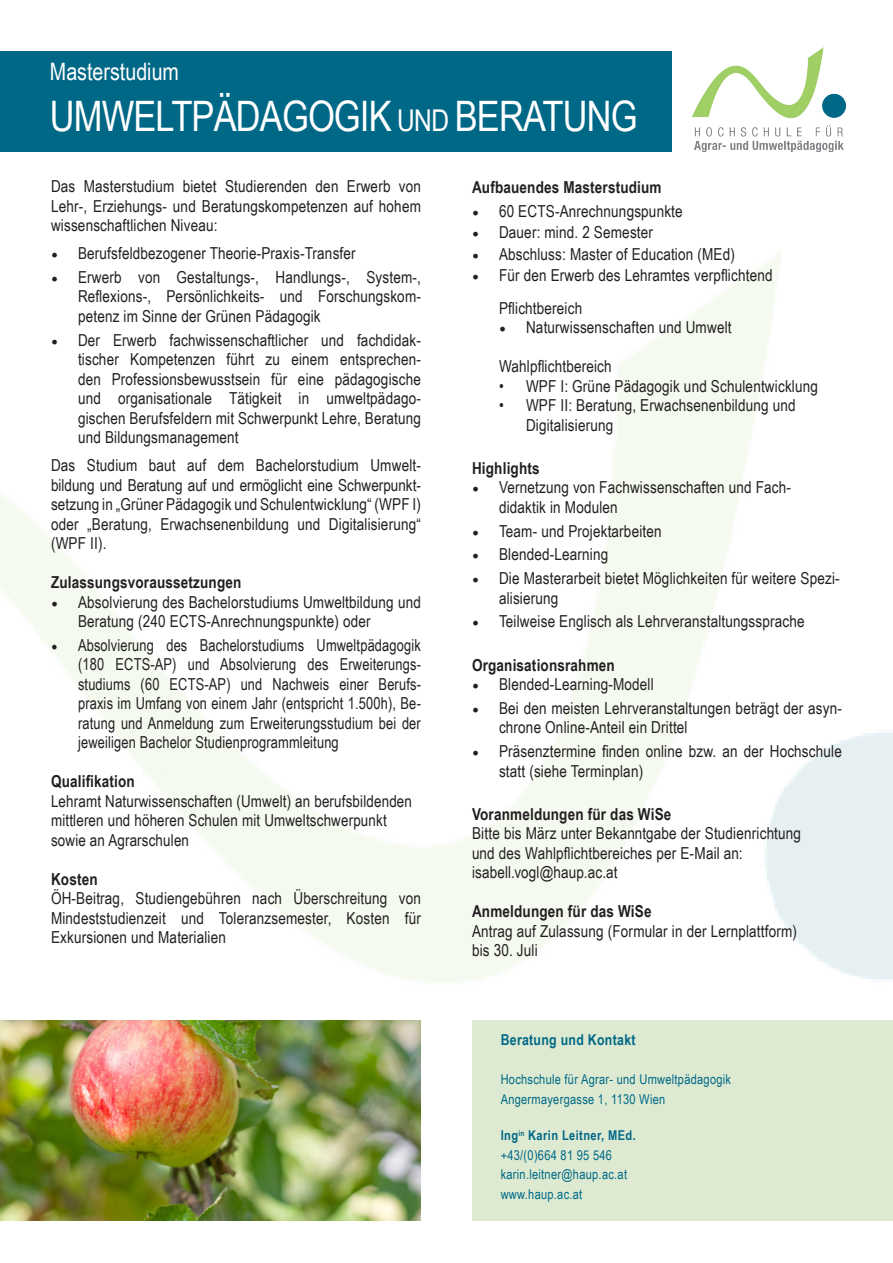
<style>
.page{position:relative;width:893px;height:1263px;background:#fff}
.page>*{position:absolute;margin:0;border:0;box-sizing:border-box;transform-origin:0 0}
.t1{font:42px "Arial Narrow";letter-spacing:-.02em;color:#fff}
.t2{font:24px "Arial Narrow";color:#fff}
.t3{font:16.5px/19.5px "Arial Narrow";letter-spacing:.01em;color:#231f20}
.t4{font:16.5px/19.5px "Arial Narrow";letter-spacing:.01em;color:#231f20;text-align:justify;scale:.95 1}
.t5{font:700 16.5px "Arial Narrow";letter-spacing:.01em;color:#231f20}
.t6{font:700 15px "Arial Narrow";letter-spacing:.02em;color:#006887}
.t7{font:13.5px "Arial Narrow";letter-spacing:.02em;color:#006887}
.t8{font:700 13.5px "Arial Narrow";letter-spacing:.03em;color:#006887}
.s1{font-size:30px}
.s2{font-family:"Minion Pro";font-size:18px}
</style>
<div class="page">
<div style="left:472px;top:1020px;width:421px;height:200px;background:#ddead1"></div>
<div style="left:0;top:51px;width:672px;height:101px;background:#006887"></div>
<img style="left:692px;top:48px;width:154px;height:104px">
<img style="left:0;top:1020px;width:421px;height:200px">
<h2 class="t2" style="left:50px;top:54px;width:131px">Masterstudium</h2>
<h1 class="t1" style="left:50px;top:85px;width:589px">UMWELTPÄDAGOGIK <span class="s1">UND</span> BERATUNG</h1>
<p class="t3" style="left:51px;top:176px;width:371px;text-align:justify">Das Masterstudium bietet Studierenden den Erwerb von Lehr-, Erziehungs- und Beratungskompetenzen auf hohem wissenschaftlichen Niveau:</p>
<p class="t3" style="left:51px;top:243px;width:306px"><span class="s2">•</span> Berufsfeldbezogener Theorie-Praxis-Transfer</p>
<p class="t3" style="left:78px;top:267px;width:344px;text-align:justify;text-indent:-27px"><span class="s2">•</span> Erwerb von Gestaltungs-, Handlungs-, System-, Reflexions-, Persönlichkeits- und Forschungskom&shy;petenz im Sinne der Grünen Pädagogik</p>
<p class="t3" style="left:78px;top:329px;width:344px;text-align:justify;text-indent:-27px"><span class="s2">•</span> Der Erwerb fachwissenschaftlicher und fachdidak&shy;tischer Kompetenzen führt zu einem entsprechen&shy;den Professionsbewusstsein für eine pädagogische und organisationale Tätigkeit in umweltpädago&shy;gischen Berufsfeldern mit Schwerpunkt Lehre, Beratung und Bildungsmanagement</p>
<p class="t3" style="left:51px;top:455px;width:371px;text-align:justify">Das Studium baut auf dem Bachelorstudium Umwelt&shy;bildung und Beratung auf und ermöglicht eine Schwerpunkt&shy;setzung in „Grüner Pädagogik und Schulentwicklung“ (WPF I) oder „Beratung, Erwachsenenbildung und Digitalisierung“ (WPF II).</p>
<p class="t5" style="left:51px;top:570px;width:192px">Zulassungsvoraussetzungen</p>
<p class="t3" style="left:78px;top:591px;width:344px;text-indent:-27px"><span class="s2">•</span> Absolvierung des Bachelorstudiums Umweltbildung und<br>Beratung (240 ECTS-Anrechnungspunkte) oder</p>
<p class="t4" style="left:78px;top:635px;width:362px;text-indent:-27px"><span class="s2">•</span> Absolvierung des Bachelorstudiums Umweltpädagogik (180 ECTS-AP) und Absolvierung des Erweiterungs&shy;studiums (60 ECTS-AP) und Nachweis einer Berufs&shy;praxis im Umfang von einem Jahr (entspricht 1.500h), Be&shy;ratung und Anmeldung zum Erweiterungsstudium bei der jeweiligen Bachelor Studienprogrammleitung</p>
<p class="t5" style="left:51px;top:769px;width:85px">Qualifikation</p>
<p class="t3" style="left:51px;top:791px;width:362px">Lehramt Naturwissenschaften (Umwelt) an berufsbildenden mittleren und höheren Schulen mit Umweltschwerpunkt sowie an Agrarschulen</p>
<p class="t5" style="left:51px;top:867px;width:48px">Kosten</p>
<p class="t3" style="left:51px;top:888px;width:371px;text-align:justify">ÖH-Beitrag, Studiengebühren nach Überschreitung von Mindeststudienzeit und Toleranzsemester, Kosten für Exkursionen und Materialien</p>
<p class="t5" style="left:472px;top:174px;width:191px">Aufbauendes Masterstudium</p>
<p class="t3" style="left:472px;top:200px;width:212px"><span class="s2">•</span> 60 ECTS-Anrechnungspunkte</p>
<p class="t3" style="left:472px;top:222px;width:183px"><span class="s2">•</span> Dauer: mind. 2 Semester</p>
<p class="t3" style="left:472px;top:244px;width:264px"><span class="s2">•</span> Abschluss: Master of Education (MEd)</p>
<p class="t3" style="left:472px;top:265px;width:302px"><span class="s2">•</span> Für den Erwerb des Lehramtes verpflichtend</p>
<p class="t3" style="left:499px;top:297px;width:85px">Pflichtbereich</p>
<p class="t3" style="left:499px;top:317px;width:234px"><span class="s2">•</span> Naturwissenschaften und Umwelt</p>
<p class="t3" style="left:499px;top:356px;width:114px">Wahlpflichtbereich</p>
<p class="t3" style="left:499px;top:375px;width:320px">• WPF I: Grüne Pädagogik und Schulentwicklung</p>
<p class="t3" style="left:526px;top:395px;width:271px;text-indent:-27px">• WPF II: Beratung, Erwachsenenbildung und<br>Digitalisierung</p>
<p class="t5" style="left:472px;top:455px;width:69px">Highlights</p>
<p class="t3" style="left:499px;top:477px;width:293px;text-indent:-27px"><span class="s2">•</span> Vernetzung von Fachwissenschaften und Fach&shy;didaktik in Modulen</p>
<p class="t3" style="left:472px;top:520px;width:191px"><span class="s2">•</span> Team- und Projektarbeiten</p>
<p class="t3" style="left:472px;top:544px;width:138px"><span class="s2">•</span> Blended-Learning</p>
<p class="t3" style="left:499px;top:568px;width:342px;text-indent:-27px"><span class="s2">•</span> Die Masterarbeit bietet Möglichkeiten für weitere Spezi&shy;alisierung</p>
<p class="t3" style="left:472px;top:611px;width:334px"><span class="s2">•</span> Teilweise Englisch als Lehrveranstaltungssprache</p>
<p class="t5" style="left:472px;top:652px;width:144px">Organisationsrahmen</p>
<p class="t3" style="left:472px;top:674px;width:183px"><span class="s2">•</span> Blended-Learning-Modell</p>
<p class="t3" style="left:499px;top:698px;width:344px;text-indent:-27px"><span class="s2">•</span> Bei den meisten Lehrveranstaltungen beträgt der asyn&shy;chrone Online-Anteil ein Drittel</p>
<p class="t3" style="left:499px;top:741px;width:344px;text-indent:-27px"><span class="s2">•</span> Präsenztermine finden online bzw. an der Hochschule statt (siehe Terminplan)</p>
<p class="t5" style="left:472px;top:801px;width:201px">Voranmeldungen für das WiSe</p>
<p class="t3" style="left:472px;top:823px;width:330px">Bitte bis März unter Bekanntgabe der Studienrichtung</p>
<p class="t3" style="left:472px;top:843px;width:272px">und des Wahlpflichtbereiches per E-Mail an:</p>
<p class="t3" style="left:472px;top:862px;width:147px">isabell.vogl@haup.ac.at</p>
<p class="t5" style="left:472px;top:899px;width:181px">Anmeldungen für das WiSe</p>
<p class="t3" style="left:472px;top:921px;width:327px">Antrag auf Zulassung (Formular in der Lernplattform)</p>
<p class="t3" style="left:472px;top:940px;width:67px">bis 30. Juli</p>
<p class="t6" style="left:501px;top:1029px;width:136px">Beratung und Kontakt</p>
<p class="t7" style="left:501px;top:1070px;width:232px">Hochschule für Agrar- und Umweltpädagogik</p>
<p class="t7" style="left:501px;top:1089px;width:166px">Angermayergasse 1, 1130 Wien</p>
<p class="t8" style="left:501px;top:1125px;width:137px">Ing<sup>in</sup> Karin Leitner, MEd.</p>
<p class="t7" style="left:501px;top:1145px;width:113px">+43/(0)664 81 95 546</p>
<p class="t7" style="left:501px;top:1165px;width:128px">karin.leitner@haup.ac.at</p>
<p class="t7" style="left:501px;top:1184px;width:83px">www.haup.ac.at</p>
</div>
